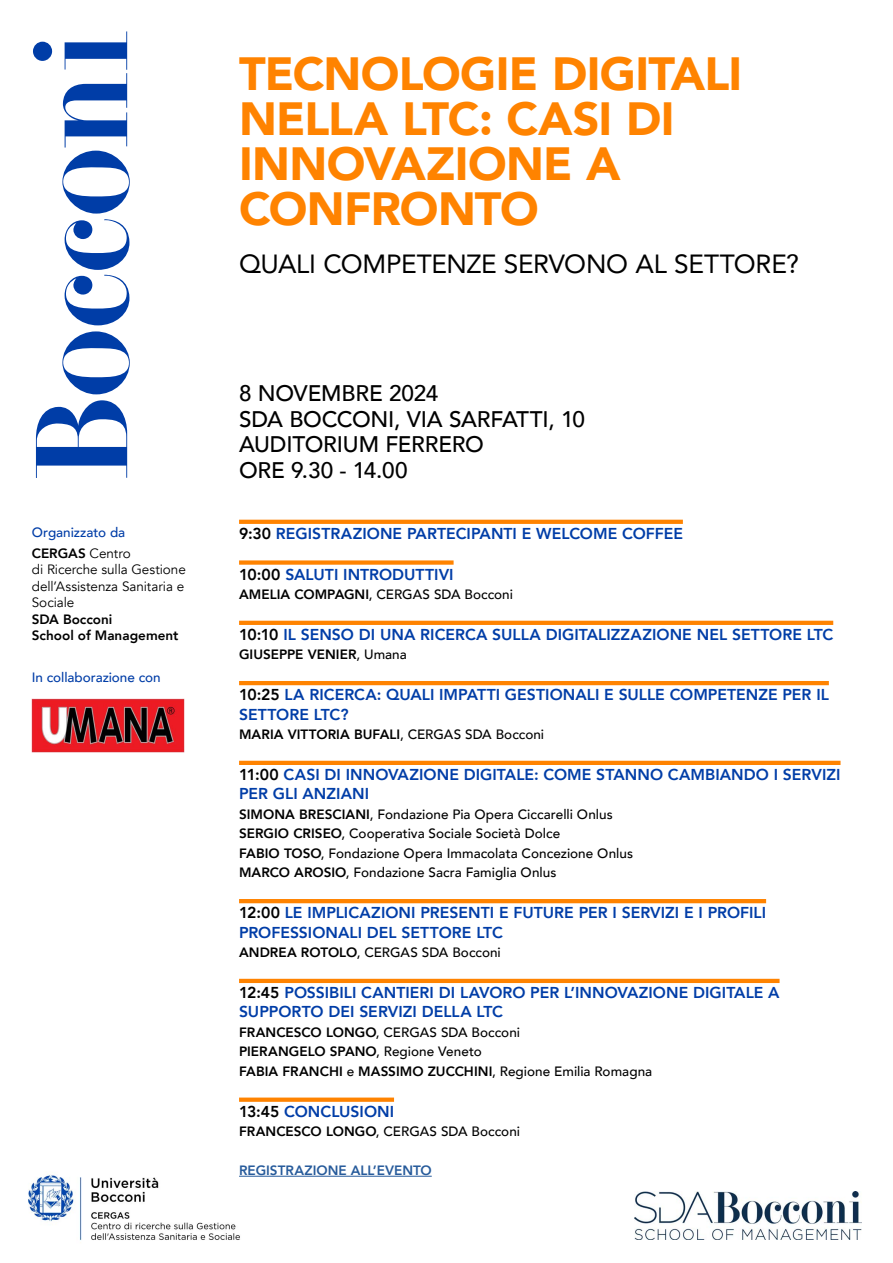
<style>
.page{position:relative;width:893px;height:1263px;background:#fff}
.page>*{position:absolute;margin:0;border:0;box-sizing:border-box;transform-origin:0 0}
.t1{font:900 46.5px/45px "Avenir";letter-spacing:-.015em;color:#ff8300}
.t2{font:26.25px "Avenir";letter-spacing:-.01em;color:#000}
.t3{font:500 22.5px/25.5px "Avenir";letter-spacing:-.01em;color:#000}
.t4{font:800 15.75px/19.5px "Avenir";color:#003da7}
.t5{font:500 13.5px/19.5px "Avenir";letter-spacing:.005em;color:#000}
.t6{font:800 13.5px/19.5px "Avenir";letter-spacing:.005em;color:#000}
.t7{font:13.5px/16.5px "Avenir";letter-spacing:-.005em;color:#000;text-align:justify}
.t8{font:500 13.5px/20.8px "Avenir";color:#003da7}
.t9{font:800 13.5px "Avenir";color:#275b9b}
.s1{font-weight:800;color:#000}
.s2{font-weight:400;color:#000}
.s3{color:#000}
.s4{font-weight:800}
.s5{font-weight:500}
</style>
<div class="page">
<svg style="left:36px;top:331px;width:94px;height:147px"></svg>
<svg style="left:33px;top:31px;width:97px;height:294px"></svg>
<img style="left:28px;top:1174px;width:236px;height:67px">
<img style="left:635px;top:1191px;width:226px;height:48px">
<img style="left:32px;top:698px;width:153px;height:55px">
<svg style="left:239px;top:520px;width:444px;height:4px;background:#ff8504"></svg>
<div style="left:239px;top:560px;width:215px;height:5px;background:#ff8300"></div>
<hr style="left:239px;top:621px;width:594px;height:4px;background:#ff8300">
<hr style="left:239px;top:681px;width:590px;height:4px;background:#ff8300">
<hr style="left:239px;top:761px;width:601px;height:4px;background:#ff8300">
<hr style="left:239px;top:899px;width:527px;height:4px;background:#ff8300">
<hr style="left:239px;top:979px;width:541px;height:4px;background:#ff8300">
<div style="left:239px;top:1097px;width:155px;height:5px;background:#ff8300"></div>
<hr style="left:239px;top:1176px;width:193px;height:1px;background:#275b9b">
<p class="t8" style="left:32px;top:521px;width:100px">Organizzato da<br><span class="s1">CERGAS</span> <span class="s2">Centro</span></p>
<p class="t7" style="left:32px;top:562px;width:155px">di Ricerche sulla Gestione dell’Assistenza Sanitaria e Sociale</p>
<p class="t6" style="left:32px;top:611px;width:148px;line-height:16.5px">SDA Bocconi<br>School of Management</p>
<p class="t8" style="left:32px;top:666px;width:130px">In collaborazione con</p>
<h1 class="t1" style="left:239px;top:50px;width:505px">TECNOLOGIE DIGITALI<br>NELLA LTC: CASI DI<br>INNOVAZIONE A<br>CONFRONTO</h1>
<h2 class="t2" style="left:239px;top:243px;width:562px">QUALI COMPETENZE SERVONO AL SETTORE?</h2>
<h3 class="t3" style="left:239px;top:380px;width:347px">8 NOVEMBRE 2024<br>SDA BOCCONI, VIA SARFATTI, 10<br>AUDITORIUM FERRERO<br>ORE 9.30 - 14.00</h3>
<p class="t4" style="left:239px;top:524px;width:445px"><span class="s3">9:30</span> REGISTRAZIONE PARTECIPANTI E WELCOME COFFEE</p>
<p class="t4" style="left:239px;top:564px;width:216px"><span class="s3">10:00</span> SALUTI INTRODUTTIVI</p>
<p class="t5" style="left:239px;top:584px;width:275px"><span class="s4">AMELIA COMPAGNI</span>, CERGAS SDA Bocconi</p>
<p class="t4" style="left:239px;top:625px;width:596px"><span class="s3">10:10</span> IL SENSO DI UNA RICERCA SULLA DIGITALIZZAZIONE NEL SETTORE LTC</p>
<p class="t6" style="left:239px;top:645px;width:169px">GIUSEPPE VENIER<span class="s5">, Umana</span></p>
<p class="t4" style="left:239px;top:685px;width:591px"><span class="s3">10:25</span> LA RICERCA: QUALI IMPATTI GESTIONALI E SULLE COMPETENZE PER IL<br>SETTORE LTC?</p>
<p class="t6" style="left:239px;top:725px;width:307px">MARIA VITTORIA BUFALI<span class="s5">, CERGAS SDA Bocconi</span></p>
<p class="t4" style="left:239px;top:765px;width:603px"><span class="s3">11:00</span> CASI DI INNOVAZIONE DIGITALE: COME STANNO CAMBIANDO I SERVIZI<br>PER GLI ANZIANI</p>
<p class="t5" style="left:239px;top:804px;width:396px"><span class="s4">SIMONA BRESCIANI</span>, Fondazione Pia Opera Ciccarelli Onlus <span class="s4">SERGIO CRISEO</span>, Cooperativa Sociale Società Dolce<br><span class="s4">FABIO TOSO</span>, Fondazione Opera Immacolata Concezione Onlus <span class="s4">MARCO AROSIO</span>, Fondazione Sacra Famiglia Onlus</p>
<p class="t4" style="left:239px;top:903px;width:529px"><span class="s3">12:00</span> LE IMPLICAZIONI PRESENTI E FUTURE PER I SERVIZI E I PROFILI<br>PROFESSIONALI DEL SETTORE LTC</p>
<p class="t5" style="left:239px;top:942px;width:263px"><span class="s4">ANDREA ROTOLO</span>, CERGAS SDA Bocconi</p>
<p class="t4" style="left:239px;top:983px;width:542px"><span class="s3">12:45</span> POSSIBILI CANTIERI DI LAVORO PER L’INNOVAZIONE DIGITALE A<br>SUPPORTO DEI SERVIZI DELLA LTC</p>
<p class="t6" style="left:239px;top:1022px;width:415px">FRANCESCO LONGO<span class="s5">, CERGAS SDA Bocconi<br></span>PIERANGELO SPANO<span class="s5">, Regione Veneto<br></span>FABIA FRANCHI <span class="s5">e</span> MASSIMO ZUCCHINI<span class="s5">, Regione Emilia Romagna</span></p>
<p class="t4" style="left:239px;top:1101px;width:157px"><span class="s3">13:45</span> CONCLUSIONI</p>
<p class="t5" style="left:239px;top:1121px;width:283px"><span class="s4">FRANCESCO LONGO</span>, CERGAS SDA Bocconi</p>
<p class="t9" style="left:239px;top:1160px;width:194px">REGISTRAZIONE ALL’EVENTO</p>
</div>
